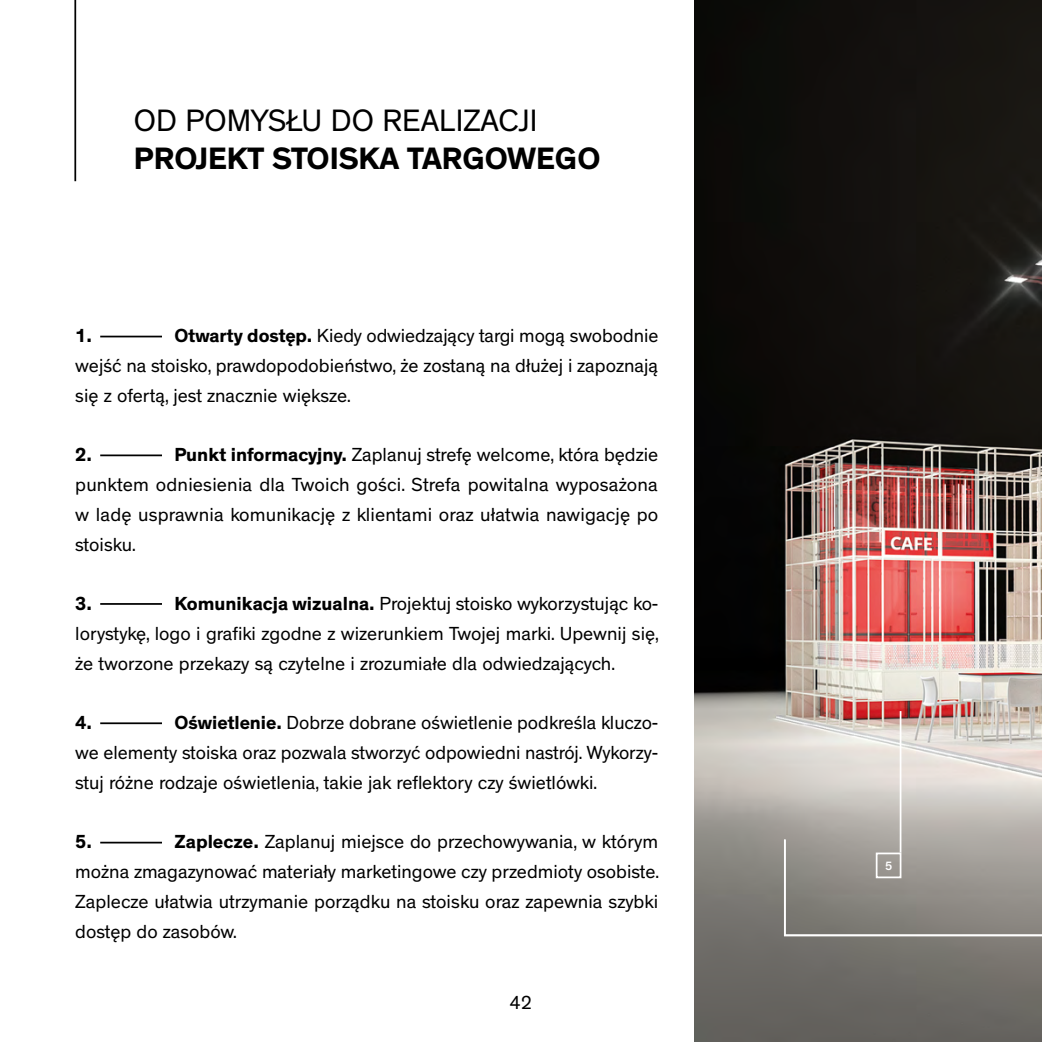
<style>
.page{position:relative;width:1042px;height:1042px;background:#fff}
.page>*{position:absolute;margin:0;border:0;box-sizing:border-box;transform-origin:0 0}
.t1{font:700 31.5px "Theinhardt";letter-spacing:-.005em;color:#000}
.t2{font:31.5px "Theinhardt";color:#000}
.t3{font:19.25px/29.8px "Theinhardt";color:#000;text-align:justify}
.t4{font:700 19.25px "Theinhardt";color:#000}
.t5{font:500 12.25px "Theinhardt";color:#fff}
.s1{font-weight:700}
</style>
<div class="page">
<img style="left:694px;top:0;width:348px;height:1042px">
<hr style="left:74px;top:0;width:2px;height:181px;background:#000">
<hr style="left:899px;top:711px;width:2px;height:141px;background:#fff">
<svg style="left:783px;top:838px;width:259px;height:99px"></svg>
<hr style="left:100px;top:454px;width:62px;height:2px;background:#000">
<hr style="left:100px;top:603px;width:62px;height:2px;background:#000">
<hr style="left:100px;top:722px;width:62px;height:2px;background:#000">
<hr style="left:100px;top:842px;width:62px;height:1px;background:#000">
<hr style="left:100px;top:336px;width:62px;height:1px;background:#000">
<h1 class="t2" style="left:134px;top:102px;width:405px">OD POMYSŁU DO REALIZACJI</h1>
<h1 class="t1" style="left:134px;top:138px;width:468px">PROJEKT STOISKA TARGOWEGO</h1>
<p class="t3" style="left:75px;top:321px;width:584px;text-indent:99px"><span class="s1">Otwarty dostęp.</span> Kiedy odwiedzający targi mogą swobodnie wejść na stoisko, prawdopodobieństwo, że zostaną na dłużej i zapoznają się z ofertą, jest znacznie większe.</p>
<p class="t4" style="left:75px;top:324px;width:18px">1.</p>
<p class="t4" style="left:75px;top:443px;width:18px">2.</p>
<p class="t3" style="left:75px;top:440px;width:584px;text-indent:99px"><span class="s1">Punkt informacyjny.</span> Zaplanuj strefę welcome, która będzie punktem odniesienia dla Twoich gości. Strefa powitalna wyposażona w ladę usprawnia komunikację z klientami oraz ułatwia nawigację po stoisku.</p>
<p class="t4" style="left:75px;top:592px;width:18px">3.</p>
<p class="t3" style="left:75px;top:589px;width:585px;text-indent:99px"><span class="s1">Komunikacja wizualna.</span> Projektuj stoisko wykorzystując ko&shy;lorystykę, logo i grafiki zgodne z wizerunkiem Twojej marki. Upewnij się, że tworzone przekazy są czytelne i zrozumiałe dla odwiedzających.</p>
<p class="t3" style="left:75px;top:708px;width:584px;text-indent:99px"><span class="s1">Oświetlenie.</span> Dobrze dobrane oświetlenie podkreśla kluczo&shy;we elementy stoiska oraz pozwala stworzyć odpowiedni nastrój. Wykorzy&shy;stuj różne rodzaje oświetlenia, takie jak reflektory czy świetlówki.</p>
<p class="t4" style="left:75px;top:711px;width:18px">4.</p>
<p class="t4" style="left:75px;top:830px;width:18px">5.</p>
<p class="t3" style="left:75px;top:827px;width:585px;text-indent:99px"><span class="s1">Zaplecze.</span> Zaplanuj miejsce do przechowywania, w którym można zmagazynować materiały marketingowe czy przedmioty osobiste.<br>Zaplecze ułatwia utrzymanie porządku na stoisku oraz zapewnia szybki dostęp do zasobów.</p>
<p class="t3" style="left:510px;top:988px;width:24px">42</p>
<p class="t5" style="left:885px;top:858px;width:9px">5</p>
</div>
